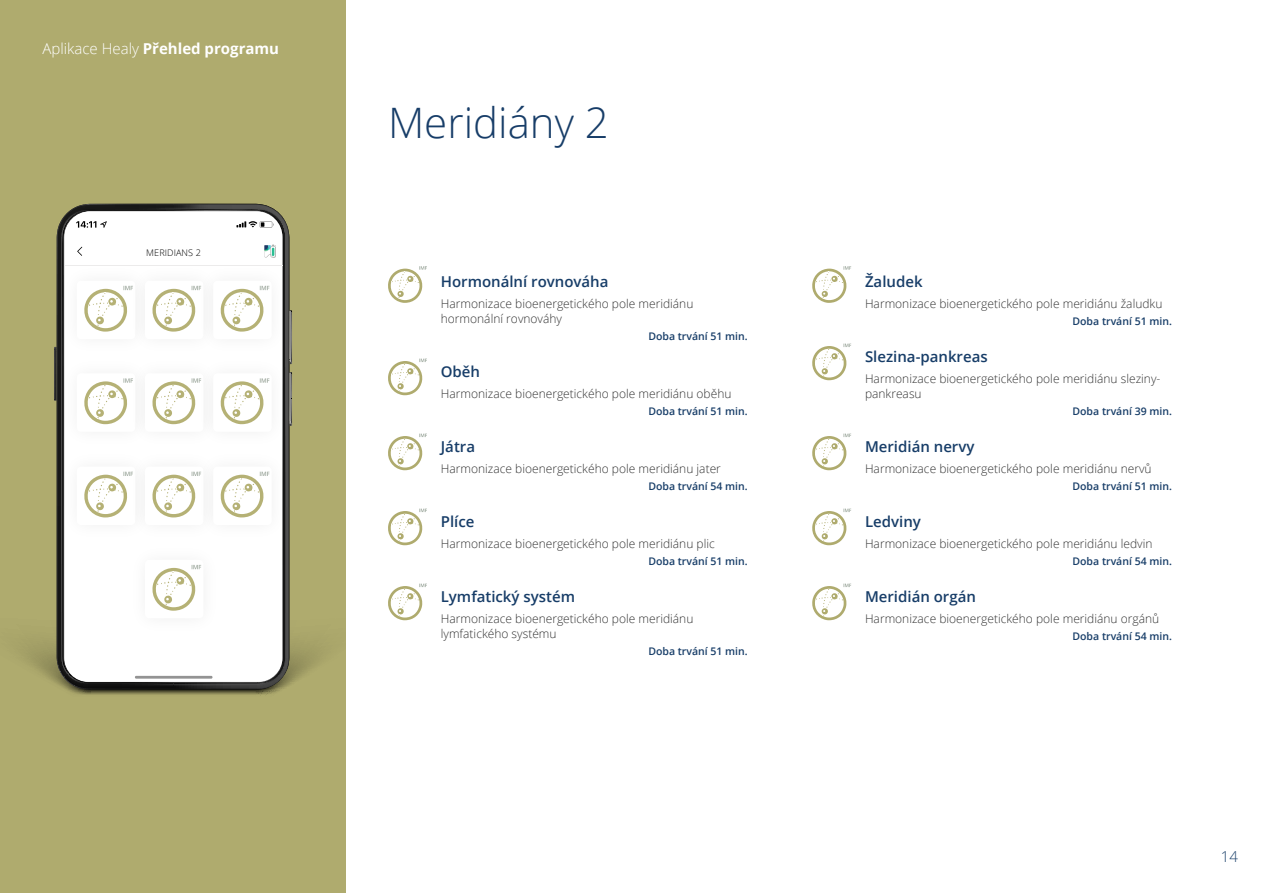
<style>
.page{position:relative;width:1263px;height:893px;background:#fff}
.page>*{position:absolute;margin:0;border:0;box-sizing:border-box;transform-origin:0 0}
.B_Ü1{font:300 42px "Open Sans";color:#173d68}
.Program_Block{font:600 15px "Open Sans";color:#173d68}
.t1{font:700 15px "Open Sans";color:#fff}
.t2{font:300 15px "Open Sans";color:#173d68}
.Program_Block-2{font:300 12px/15px "Open Sans";color:#333}
.Program_Block-3{font:600 10.5px "Open Sans";color:#173d68}
.t3{font:300 9.15px "Open Sans";letter-spacing:.01em;color:#000}
.s1{font-weight:300}
</style>
<div class="page">
<div style="left:0;top:0;width:345px;height:893px;background:#afab6e"></div>
<svg style="left:22px;top:603px;width:301px;height:93px"></svg>
<svg style="left:57px;top:204px;width:232px;height:485px;background:#403f38"></svg>
<div style="left:65px;top:211px;width:217px;height:471px;background:#fff;border-radius:25px"></div>
<svg style="left:77px;top:247px;width:5px;height:9px"></svg>
<svg style="left:76px;top:221px;width:31px;height:7px"></svg>
<svg style="left:236px;top:221px;width:38px;height:7px"></svg>
<svg style="left:264px;top:245px;width:12px;height:12px"></svg>
<svg style="left:152px;top:565px;width:49px;height:46px"></svg>
<img style="left:54px;top:362px;width:11px;height:82px">
<svg style="left:84px;top:381px;width:38px;height:43px"></svg>
<img style="left:122px;top:378px;width:11px;height:39px">
<svg style="left:152px;top:381px;width:38px;height:43px"></svg>
<img style="left:190px;top:362px;width:102px;height:82px">
<div style="left:213px;top:373px;width:59px;height:59px;background:#fff;border-radius:4px"></div>
<svg style="left:220px;top:378px;width:49px;height:46px"></svg>
<img style="left:56px;top:444px;width:9px;height:104px">
<svg style="left:84px;top:474px;width:38px;height:43px"></svg>
<img style="left:122px;top:471px;width:11px;height:39px">
<svg style="left:152px;top:474px;width:38px;height:43px"></svg>
<img style="left:190px;top:444px;width:100px;height:104px">
<div style="left:213px;top:467px;width:59px;height:58px;background:#fff;border-radius:4px"></div>
<svg style="left:220px;top:472px;width:49px;height:45px"></svg>
<img style="left:54px;top:258px;width:68px;height:104px">
<div style="left:77px;top:281px;width:58px;height:58px;background:#fff;border-radius:4px"></div>
<svg style="left:84px;top:288px;width:38px;height:44px"></svg>
<img style="left:122px;top:265px;width:68px;height:59px">
<div style="left:145px;top:281px;width:58px;height:58px;background:#fff;border-radius:4px"></div>
<svg style="left:152px;top:288px;width:38px;height:44px"></svg>
<img style="left:190px;top:258px;width:102px;height:104px">
<div style="left:213px;top:281px;width:59px;height:58px;background:#fff;border-radius:4px"></div>
<svg style="left:220px;top:286px;width:49px;height:46px"></svg>
<hr style="left:135px;top:676px;width:77px;height:3px;background:#939393">
<svg style="left:388px;top:266px;width:39px;height:37px"></svg>
<svg style="left:388px;top:359px;width:39px;height:36px"></svg>
<svg style="left:388px;top:434px;width:39px;height:36px"></svg>
<svg style="left:388px;top:509px;width:39px;height:36px"></svg>
<svg style="left:388px;top:584px;width:39px;height:36px"></svg>
<svg style="left:812px;top:266px;width:39px;height:37px"></svg>
<svg style="left:812px;top:344px;width:39px;height:36px"></svg>
<svg style="left:812px;top:434px;width:39px;height:36px"></svg>
<svg style="left:812px;top:509px;width:39px;height:36px"></svg>
<svg style="left:812px;top:584px;width:39px;height:36px"></svg>
<p class="t1" style="left:43px;top:38px;width:238px"><span class="s1">Aplikace Healy</span> Přehled programu</p>
<p class="t3" style="left:146px;top:246px;width:56px">MERIDIANS 2</p>
<p class="B_Ü1" style="left:388px;top:94px;width:222px">Meridiány 2</p>
<p class="Program_Block" style="left:441px;top:271px;width:169px">Hormonální rovnováha</p>
<p class="Program_Block-2" style="left:441px;top:295px;width:254px">Harmonizace bioenergetického pole meridiánu hormonální rovnováhy</p>
<p class="Program_Block-3" style="left:648px;top:329px;width:101px">Doba trvání 51 min.</p>
<p class="Program_Block" style="left:441px;top:361px;width:41px">Oběh</p>
<p class="Program_Block-2" style="left:441px;top:385px;width:292px">Harmonizace bioenergetického pole meridiánu oběhu</p>
<p class="Program_Block-3" style="left:648px;top:404px;width:101px">Doba trvání 51 min.</p>
<p class="Program_Block" style="left:441px;top:436px;width:36px">Játra</p>
<p class="Program_Block-2" style="left:441px;top:460px;width:282px">Harmonizace bioenergetického pole meridiánu jater</p>
<p class="Program_Block-3" style="left:648px;top:479px;width:101px">Doba trvání 54 min.</p>
<p class="Program_Block" style="left:441px;top:511px;width:35px">Plíce</p>
<p class="Program_Block-2" style="left:441px;top:535px;width:276px">Harmonizace bioenergetického pole meridiánu plic</p>
<p class="Program_Block-3" style="left:648px;top:554px;width:101px">Doba trvání 51 min.</p>
<p class="Program_Block" style="left:441px;top:586px;width:136px">Lymfatický systém</p>
<p class="Program_Block-2" style="left:441px;top:610px;width:254px">Harmonizace bioenergetického pole meridiánu lymfatického systému</p>
<p class="Program_Block-3" style="left:648px;top:644px;width:101px">Doba trvání 51 min.</p>
<p class="Program_Block" style="left:865px;top:271px;width:59px">Žaludek</p>
<p class="Program_Block-2" style="left:865px;top:295px;width:299px">Harmonizace bioenergetického pole meridiánu žaludku</p>
<p class="Program_Block-3" style="left:1072px;top:314px;width:101px">Doba trvání 51 min.</p>
<p class="Program_Block" style="left:865px;top:346px;width:124px">Slezina-pankreas</p>
<p class="Program_Block-2" style="left:865px;top:370px;width:297px">Harmonizace bioenergetického pole meridiánu sleziny&shy;pankreasu</p>
<p class="Program_Block-3" style="left:1072px;top:404px;width:101px">Doba trvání 39 min.</p>
<p class="Program_Block" style="left:865px;top:436px;width:111px">Meridián nervy</p>
<p class="Program_Block-2" style="left:865px;top:460px;width:288px">Harmonizace bioenergetického pole meridiánu nervů</p>
<p class="Program_Block-3" style="left:1072px;top:479px;width:101px">Doba trvání 51 min.</p>
<p class="Program_Block" style="left:865px;top:511px;width:57px">Ledviny</p>
<p class="Program_Block-2" style="left:865px;top:535px;width:289px">Harmonizace bioenergetického pole meridiánu ledvin</p>
<p class="Program_Block-3" style="left:1072px;top:554px;width:101px">Doba trvání 54 min.</p>
<p class="Program_Block" style="left:865px;top:586px;width:112px">Meridián orgán</p>
<p class="Program_Block-2" style="left:865px;top:610px;width:296px">Harmonizace bioenergetického pole meridiánu orgánů</p>
<p class="Program_Block-3" style="left:1072px;top:629px;width:101px">Doba trvání 54 min.</p>
<p class="t2" style="left:1221px;top:847px;width:19px">14</p>
</div>
